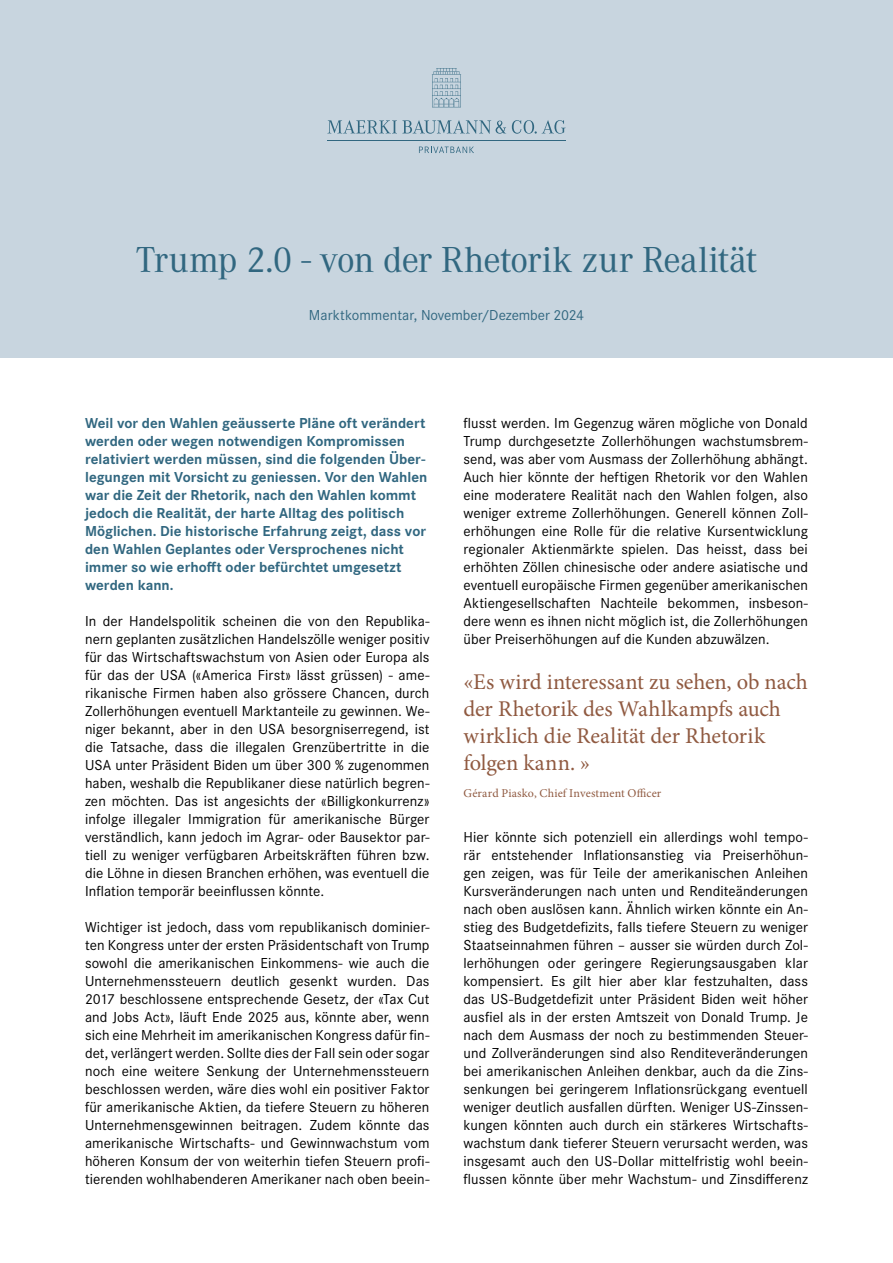
<style>
.page{position:relative;width:893px;height:1263px;background:#fff}
.page>*{position:absolute;margin:0;border:0;box-sizing:border-box;transform-origin:0 0}
.t1{font:37.5px "Corporate A";letter-spacing:-.02em;color:#316780}
.t2{font:22.5px/27px "Minion Pro";letter-spacing:-.005em;color:#905a41}
.t3{font:15px/18px "Corporate S";letter-spacing:.005em;color:#000001;text-align:justify}
.t4{font:700 15px/18px "Corporate S";color:#316780}
.t5{font:15px "Corporate S";color:#316780}
.Ohne_Einzug{font:12px "Minion Pro";letter-spacing:.015em;color:#905a41}
</style>
<div class="page">
<div style="left:0;top:0;width:893px;height:357px;background:#c8d5df"></div>
<hr style="left:327px;top:140px;width:239px;height:1px;background:#316780">
<svg style="left:327px;top:120px;width:179px;height:14px"></svg>
<svg style="left:512px;top:120px;width:54px;height:14px"></svg>
<svg style="left:432px;top:68px;width:29px;height:39px"></svg>
<svg style="left:419px;top:147px;width:55px;height:6px"></svg>
<p class="t1" style="left:136px;top:239px;width:623px">Trump 2.0 - von der Rhetorik zur Realität</p>
<p class="t5" style="left:309px;top:307px;width:277px">Marktkommentar, November/Dezember 2024</p>
<p class="t4" style="left:85px;top:414px;width:344px">Weil vor den Wahlen geäusserte Pläne oft verändert werden oder wegen notwendigen Kompromissen relativiert werden müssen, sind die folgenden Über&shy;legungen mit Vorsicht zu geniessen. Vor den Wahlen war die Zeit der Rhetorik, nach den Wahlen kommt jedoch die Realität, der harte Alltag des politisch Möglichen. Die historische Erfahrung zeigt, dass vor den Wahlen Geplantes oder Versprochenes nicht immer so wie erhofft oder befürchtet umgesetzt werden kann.</p>
<p class="t3" style="left:85px;top:612px;width:346px">In der Handelspolitik scheinen die von den Republika&shy;nern geplanten zusätzlichen Handelszölle weniger positiv für das Wirtschaftswachstum von Asien oder Europa als für das der USA («America First» lässt grüssen) - ame&shy;rikanische Firmen haben also grössere Chancen, durch Zollerhöhungen eventuell Marktanteile zu gewinnen. We&shy;niger bekannt, aber in den USA besorgniserregend, ist die Tatsache, dass die illegalen Grenzübertritte in die USA unter Präsident Biden um über 300 % zugenommen haben, weshalb die Republikaner diese natürlich begren&shy;zen möchten. Das ist angesichts der «Billigkonkurrenz» infolge illegaler Immigration für amerikanische Bürger verständlich, kann jedoch im Agrar- oder Bausektor par&shy;tiell zu weniger verfügbaren Arbeitskräften führen bzw. die Löhne in diesen Branchen erhöhen, was eventuell die Inflation temporär beeinflussen könnte.</p>
<p class="t3" style="left:85px;top:918px;width:346px">Wichtiger ist jedoch, dass vom republikanisch dominier&shy;ten Kongress unter der ersten Präsidentschaft von Trump sowohl die amerikanischen Einkommens- wie auch die Unternehmenssteuern deutlich gesenkt wurden. Das 2017 beschlossene entsprechende Gesetz, der «Tax Cut and Jobs Act», läuft Ende 2025 aus, könnte aber, wenn sich eine Mehrheit im amerikanischen Kongress dafür fin&shy;det, verlängert werden. Sollte dies der Fall sein oder sogar noch eine weitere Senkung der Unternehmenssteuern beschlossen werden, wäre dies wohl ein positiver Faktor für amerikanische Aktien, da tiefere Steuern zu höheren Unternehmensgewinnen beitragen. Zudem könnte das amerikanische Wirtschafts- und Gewinnwachstum vom höheren Konsum der von weiterhin tiefen Steuern profi&shy;tierenden wohlhabenderen Amerikaner nach oben beein-</p>
<p class="t3" style="left:463px;top:414px;width:346px">flusst werden. Im Gegenzug wären mögliche von Donald Trump durchgesetzte Zollerhöhungen wachstumsbrem&shy;send, was aber vom Ausmass der Zollerhöhung abhängt.<br>Auch hier könnte der heftigen Rhetorik vor den Wahlen eine moderatere Realität nach den Wahlen folgen, also weniger extreme Zollerhöhungen. Generell können Zoll&shy;erhöhungen eine Rolle für die relative Kursentwicklung regionaler Aktienmärkte spielen. Das heisst, dass bei erhöhten Zöllen chinesische oder andere asiatische und eventuell europäische Firmen gegenüber amerikanischen Aktiengesellschaften Nachteile bekommen, insbeson&shy;dere wenn es ihnen nicht möglich ist, die Zollerhöhungen über Preiserhöhungen auf die Kunden abzuwälzen.</p>
<p class="t2" style="left:463px;top:668px;width:346px">«Es wird interessant zu sehen, ob nach der Rhetorik des Wahlkampfs auch wirklich die Realität der Rhetorik folgen kann. »</p>
<p class="Ohne_Einzug" style="left:463px;top:785px;width:199px">Gérard Piasko, Chief Investment Officer</p>
<p class="t3" style="left:463px;top:828px;width:346px">Hier könnte sich potenziell ein allerdings wohl tempo&shy;rär entstehender Inflationsanstieg via Preiserhöhun&shy;gen zeigen, was für Teile der amerikanischen Anleihen Kursveränderungen nach unten und Renditeänderungen nach oben auslösen kann. Ähnlich wirken könnte ein An&shy;stieg des Budgetdefizits, falls tiefere Steuern zu weniger Staatseinnahmen führen – ausser sie würden durch Zol&shy;lerhöhungen oder geringere Regierungsausgaben klar kompensiert. Es gilt hier aber klar festzuhalten, dass das US-Budgetdefizit unter Präsident Biden weit höher ausfiel als in der ersten Amtszeit von Donald Trump. Je nach dem Ausmass der noch zu bestimmenden Steuer&shy;und Zollveränderungen sind also Renditeveränderungen bei amerikanischen Anleihen denkbar, auch da die Zins&shy;senkungen bei geringerem Inflationsrückgang eventuell weniger deutlich ausfallen dürften. Weniger US-Zinssen&shy;kungen könnten auch durch ein stärkeres Wirtschafts&shy;wachstum dank tieferer Steuern verursacht werden, was insgesamt auch den US-Dollar mittelfristig wohl beein&shy;flussen könnte über mehr Wachstum- und Zinsdifferenz</p>
</div>
